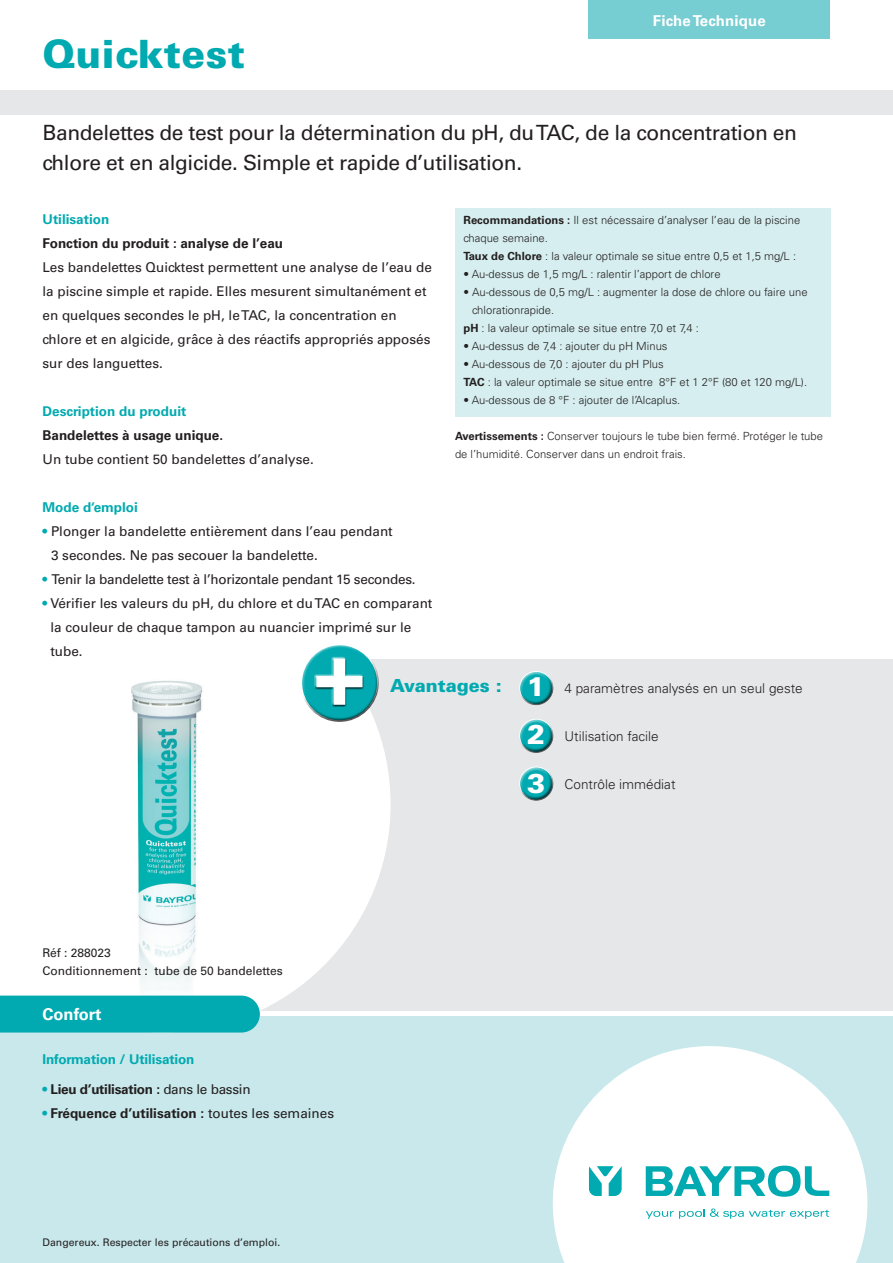
<style>
.page{position:relative;width:893px;height:1263px;background:#fff}
.page>*{position:absolute;margin:0;border:0;box-sizing:border-box;transform-origin:0 0}
.t1{font:700 86.7px "Univers LT Std";color:#fff}
.ProductName{font:900 39px "Univers LT Std";letter-spacing:.01em;color:#00aab0}
.Advantages_Text{font:900 27px "Univers LT Std";color:#fff}
.Headline{font:21px/30px "Univers LT Std";letter-spacing:-.02em;color:#231f20}
.t2{font:900 18px "Univers LT Std";color:#00aab0}
.Category{font:700 16.5px "Univers LT Std";color:#fff}
.t3{font:700 15px "Univers LT Std";letter-spacing:.01em;color:#fff}
.Text{font:13.5px/24px "Univers LT Std";color:#231f20}
.Text-2{font:700 13.5px "Univers LT Std";color:#231f20}
.Subhead{font:700 13.5px "Univers LT Std";color:#00aab0}
.Advantages_Text-2{font:300 13.5px "Univers LT Std";color:#231f20}
.Text-3{font:13.5px "Univers LT Std";letter-spacing:-.02em;color:#231f20}
.Text-4{font:700 13.5px "Univers LT Std";letter-spacing:-.02em;color:#231f20}
.Article_Numbers_and{font:12px "Univers LT Std";color:#231f20}
.Text-5{font:300 11.25px/18px "Univers LT Std";color:#231f20}
.t4{font:10.5px "Univers LT Std";color:#231f20}
.s1{color:#00aab0}
.s2{font-weight:700}
.s3{font-weight:400}
</style>
<div class="page">
<div style="left:455px;top:208px;width:375px;height:209px;background:#d6eeef"></div>
<div style="left:0;top:1016px;width:893px;height:247px;background:#c8e8eb"></div>
<div style="left:163px;top:660px;width:730px;height:351px;background:#e6e7e9"></div>
<div style="left:0;top:91px;width:893px;height:24px;background:#e6e7e9"></div>
<svg style="left:553px;top:1046px;width:314px;height:217px;fill:#fff"></svg>
<svg style="left:163px;top:659px;width:228px;height:351px;fill:#fff"></svg>
<div style="left:297px;top:639px;width:79px;height:63px;background:#fff;opacity:.75"></div>
<div style="left:301px;top:656px;width:79px;height:67px;background:#231f20;opacity:.75"></div>
<div style="left:315px;top:657px;width:49px;height:49px;background:#fff;opacity:.75"></div>
<div style="left:315px;top:658px;width:50px;height:49px;background:#231f20;opacity:.75"></div>
<div style="left:517px;top:668px;width:37px;height:30px;background:#fff;opacity:.75"></div>
<div style="left:518px;top:676px;width:40px;height:29px;background:#231f20;opacity:.75"></div>
<div style="left:517px;top:715px;width:37px;height:31px;background:#fff;opacity:.75"></div>
<div style="left:518px;top:724px;width:40px;height:29px;background:#231f20;opacity:.75"></div>
<div style="left:517px;top:763px;width:37px;height:30px;background:#fff;opacity:.75"></div>
<div style="left:518px;top:771px;width:40px;height:30px;background:#231f20;opacity:.75"></div>
<svg style="left:646px;top:1165px;width:183px;height:32px;background:#86d6d9"></svg>
<svg style="left:646px;top:1208px;width:183px;height:11px;background:#ceeeef"></svg>
<svg style="left:589px;top:1166px;width:33px;height:30px"></svg>
<img style="left:131px;top:661px;width:98px;height:334px">
<div style="left:0;top:995px;width:260px;height:37px;background:#00aab0"></div>
<div style="left:588px;top:0;width:242px;height:38px;background:#76cdd2"></div>
<p class="ProductName" style="left:43px;top:30px;width:204px">Quicktest</p>
<p class="t3" style="left:653px;top:12px;width:114px">Fiche Technique</p>
<p class="Headline" style="left:43px;top:118px;width:756px">Bandelettes de test pour la détermination du pH, du TAC, de la concentration en chlore et en algicide. Simple et rapide d’utilisation.</p>
<p class="Subhead" style="left:43px;top:212px;width:68px">Utilisation</p>
<p class="Text-2" style="left:43px;top:236px;width:242px">Fonction du produit : analyse de l’eau</p>
<p class="Text" style="left:43px;top:256px;width:391px">Les bandelettes Quicktest permettent une analyse de l’eau de la piscine simple et rapide. Elles mesurent simultanément et en quelques secondes le pH, le TAC, la concentration en chlore et en algicide, grâce à des réactifs appropriés apposés sur des languettes.</p>
<p class="Subhead" style="left:43px;top:404px;width:145px">Description du produit</p>
<p class="Text-2" style="left:43px;top:428px;width:182px">Bandelettes à usage unique.</p>
<p class="Text" style="left:43px;top:448px;width:273px">Un tube contient 50 bandelettes d’analyse.</p>
<p class="Subhead" style="left:43px;top:500px;width:97px">Mode d‘emploi</p>
<p class="Text" style="left:51px;top:520px;width:343px;text-indent:-8px"><span class="s1">•</span> Plonger la bandelette entièrement dans l’eau pendant<br>3 secondes. Ne pas secouer la bandelette.</p>
<p class="Text-3" style="left:43px;top:571px;width:375px"><span class="s1">•</span> Tenir la bandelette test à l’horizontale pendant 15 secondes.</p>
<p class="Text" style="left:50px;top:592px;width:383px;text-indent:-8px"><span class="s1">•</span> Vérifier les valeurs du pH, du chlore et du TAC en comparant la couleur de chaque tampon au nuancier imprimé sur le tube.</p>
<p class="Text-5" style="left:463px;top:211px;width:338px"><span class="s2">Recommandations :</span> Il est nécessaire d’analyser l’eau de la piscine chaque semaine.</p>
<p class="Text-5" style="left:463px;top:247px;width:334px"><span class="s2">Taux de Chlore</span> : la valeur optimale se situe entre 0,5 et 1,5 mg/L :</p>
<p class="Text-5" style="left:463px;top:265px;width:259px">• Au-dessus de 1,5 mg/L : ralentir l’apport de chlore</p>
<p class="Text-5" style="left:472px;top:283px;width:337px;text-indent:-9px">• Au-dessous de 0,5 mg/L : augmenter la dose de chlore ou faire une chlorationrapide.</p>
<p class="Text-5" style="left:463px;top:319px;width:237px"><span class="s2">pH</span> : la valeur optimale se situe entre 7,0 et 7,4 :</p>
<p class="Text-5" style="left:463px;top:337px;width:206px">• Au-dessus de 7,4 : ajouter du pH Minus</p>
<p class="Text-5" style="left:463px;top:355px;width:202px">• Au-dessous de 7,0 : ajouter du pH Plus</p>
<p class="Text-5" style="left:463px;top:373px;width:345px"><span class="s2">TAC</span> : la valeur optimale se situe entre 8°F et 1 2°F (80 et 120 mg/L).</p>
<p class="Text-5" style="left:463px;top:391px;width:218px">• Au-dessous de 8 °F : ajouter de l’Alcaplus.</p>
<p class="Text-5" style="left:455px;top:427px;width:370px"><span class="s2">Avertissements :</span> Conserver toujours le tube bien fermé. Protéger le tube de l’humidité. Conserver dans un endroit frais.</p>
<h1 class="t1" style="left:314px;top:623px;width:52px">+</h1>
<p class="t2" style="left:390px;top:675px;width:113px">Avantages :</p>
<p class="Advantages_Text" style="left:527px;top:670px;width:20px">1</p>
<p class="Advantages_Text-2" style="left:564px;top:680px;width:240px">4 paramètres analysés en un seul geste</p>
<p class="Advantages_Text" style="left:527px;top:717px;width:20px">2</p>
<p class="Advantages_Text-2" style="left:564px;top:728px;width:96px">Utilisation facile</p>
<p class="Advantages_Text" style="left:527px;top:766px;width:20px">3</p>
<p class="Advantages_Text-2" style="left:564px;top:776px;width:113px">Contrôle immédiat</p>
<p class="Article_Numbers_and" style="left:43px;top:945px;width:70px">Réf : 288023</p>
<p class="Article_Numbers_and" style="left:43px;top:963px;width:242px">Conditionnement : tube de 50 bandelettes</p>
<p class="Category" style="left:43px;top:1004px;width:60px">Confort</p>
<p class="Subhead" style="left:43px;top:1052px;width:153px">Information / Utilisation</p>
<p class="Text-4" style="left:43px;top:1082px;width:210px"><span class="s1">•</span> Lieu d’utilisation : <span class="s3">dans le bassin</span></p>
<p class="Text-2" style="left:43px;top:1106px;width:293px"><span class="s1">•</span> Fréquence d’utilisation : <span class="s3">toutes les semaines</span></p>
<p class="t4" style="left:43px;top:1236px;width:239px">Dangereux. Respecter les précautions d’emploi.</p>
</div>
